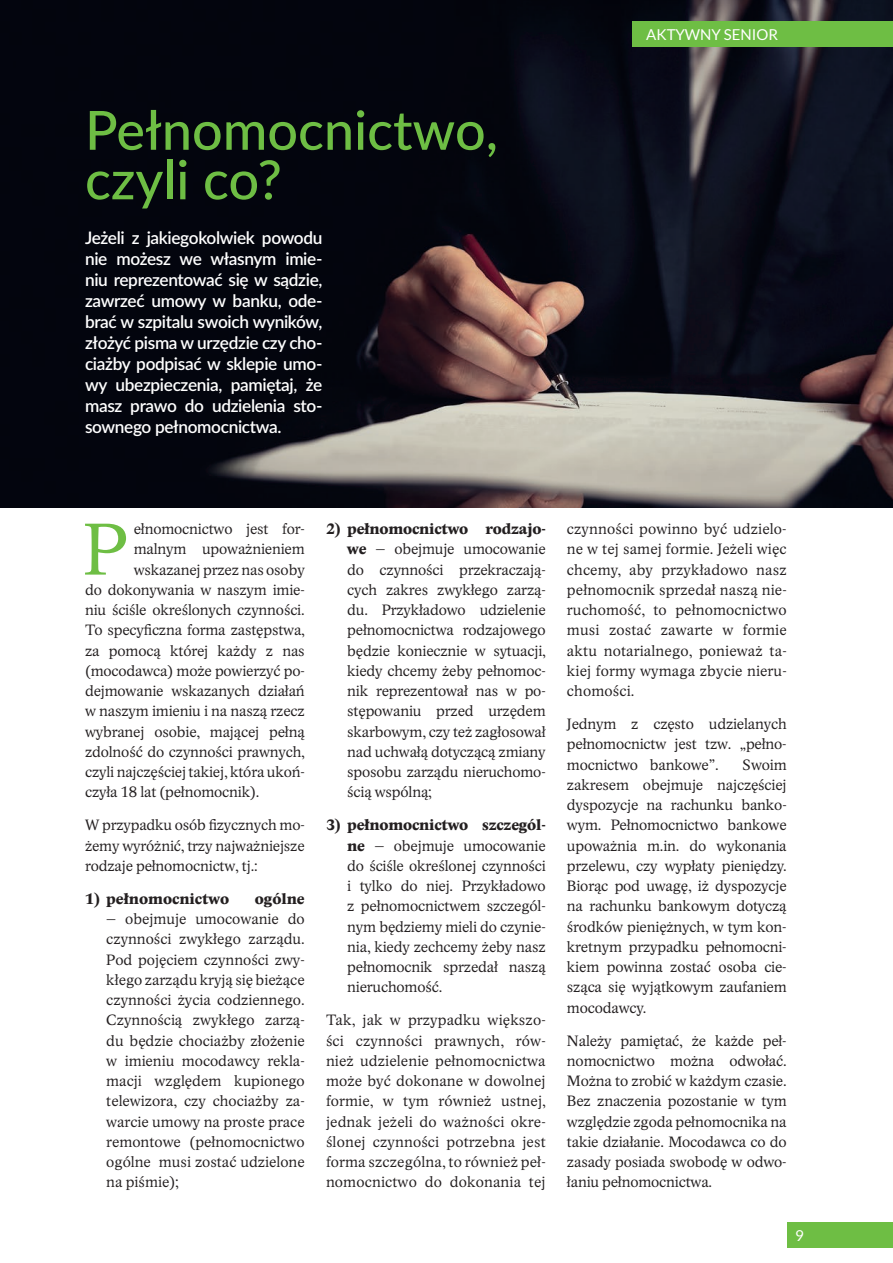
<style>
.page{position:relative;width:893px;height:1263px;background:#fff}
.page>*{position:absolute;margin:0;border:0;box-sizing:border-box;transform-origin:0 0}
.t1{font:73.35px "Academica Light Pro";color:#6ebe44}
.t2{font:500 54px/49.5px "Lato";color:#6ebe44}
.t3{font:600 17.25px/21px "Lato";letter-spacing:-.02em;color:#fff;text-align:justify}
.t4{font:15px/20.2px "Academica Light Pro";letter-spacing:-.01em;color:#231f20;text-align:justify}
.t5{font:700 15px "Academica Medium Pro";letter-spacing:-.01em;color:#231f20}
.t6{font:15px "Lato";color:#fff}
.s1{font-family:"Academica Medium Pro";font-weight:700}
</style>
<div class="page">
<img style="left:0;top:0;width:893px;height:507px">
<div style="left:787px;top:1222px;width:106px;height:25px;background:#6ebe44"></div>
<div style="left:632px;top:21px;width:261px;height:26px;background:#6ebe44"></div>
<h2 class="t2" style="left:85px;top:103px;width:415px">Pełnomocnictwo, czyli co?</h2>
<p class="t3" style="left:85px;top:226px;width:239px">Jeżeli z jakiegokolwiek powodu nie możesz we własnym imie&shy;niu reprezentować się w sądzie, zawrzeć umowy w banku, ode&shy;brać w szpitalu swoich wyników, złożyć pisma w urzędzie czy cho&shy;ciażby podpisać w sklepie umo&shy;wy ubezpieczenia, pamiętaj, że masz prawo do udzielenia sto&shy;sownego pełnomocnictwa.</p>
<p class="t6" style="left:646px;top:26px;width:133px">AKTYWNY SENIOR</p>
<h1 class="t1" style="left:83px;top:507px;width:46px">P</h1>
<p class="t4" style="left:134px;top:519px;width:172px">ełnomocnictwo jest for-</p>
<p class="t4" style="left:134px;top:540px;width:172px">malnym upoważnieniem</p>
<p class="t4" style="left:134px;top:560px;width:172px">wskazanej przez nas osoby</p>
<p class="t4" style="left:85px;top:580px;width:221px">do dokonywania w naszym imie-</p>
<p class="t4" style="left:85px;top:600px;width:221px">niu ściśle określonych czynności.</p>
<p class="t4" style="left:85px;top:621px;width:221px">To specyficzna forma zastępstwa,</p>
<p class="t4" style="left:85px;top:641px;width:221px">za pomocą której każdy z nas</p>
<p class="t4" style="left:85px;top:661px;width:221px">(mocodawca) może powierzyć po-</p>
<p class="t4" style="left:85px;top:681px;width:221px">dejmowanie wskazanych działań</p>
<p class="t4" style="left:85px;top:702px;width:221px">w naszym imieniu i na naszą rzecz</p>
<p class="t4" style="left:85px;top:722px;width:221px">wybranej osobie, mającej pełną</p>
<p class="t4" style="left:85px;top:742px;width:221px">zdolność do czynności prawnych,</p>
<p class="t4" style="left:85px;top:762px;width:221px">czyli najczęściej takiej, która ukoń-</p>
<p class="t4" style="left:85px;top:783px;width:176px">czyła 18 lat (pełnomocnik).</p>
<p class="t4" style="left:85px;top:816px;width:221px">W przypadku osób fizycznych mo&shy;żemy wyróżnić, trzy najważniejsze rodzaje pełnomocnictw, tj.:</p>
<p class="t5" style="left:85px;top:888px;width:146px">1) pełnomocnictwo</p>
<p class="t5" style="left:255px;top:888px;width:51px">ogólne</p>
<p class="t4" style="left:106px;top:909px;width:200px">– obejmuje umocowanie do czynności zwykłego zarządu.<br>Pod pojęciem czynności zwy&shy;kłego zarządu kryją się bieżące czynności życia codziennego.<br>Czynnością zwykłego zarzą&shy;du będzie chociażby złożenie w imieniu mocodawcy rekla&shy;macji względem kupionego telewizora, czy chociażby za&shy;warcie umowy na proste prace remontowe (pełnomocnictwo ogólne musi zostać udzielone na piśmie);</p>
<p class="t5" style="left:326px;top:518px;width:221px">2) pełnomocnictwo rodzajo-</p>
<p class="t4" style="left:347px;top:540px;width:200px"><span class="s1">we</span> – obejmuje umocowanie do czynności przekraczają&shy;cych zakres zwykłego zarzą&shy;du. Przykładowo udzielenie pełnomocnictwa rodzajowego będzie koniecznie w sytuacji, kiedy chcemy żeby pełnomoc&shy;nik reprezentował nas w po&shy;stępowaniu przed urzędem skarbowym, czy też zagłosował nad uchwałą dotyczącą zmiany sposobu zarządu nieruchomo&shy;ścią wspólną;</p>
<p class="t5" style="left:326px;top:815px;width:221px">3) pełnomocnictwo szczegól-</p>
<p class="t4" style="left:347px;top:836px;width:200px"><span class="s1">ne</span> – obejmuje umocowanie do ściśle określonej czynności i tylko do niej. Przykładowo z pełnomocnictwem szczegól&shy;nym będziemy mieli do czynie&shy;nia, kiedy zechcemy żeby nasz pełnomocnik sprzedał naszą nieruchomość.</p>
<p class="t4" style="left:326px;top:1011px;width:221px">Tak, jak w przypadku większo&shy;ści czynności prawnych, rów&shy;nież udzielenie pełnomocnictwa może być dokonane w dowolnej formie, w tym również ustnej, jednak jeżeli do ważności okre&shy;ślonej czynności potrzebna jest forma szczególna, to również peł&shy;nomocnictwo do dokonania tej</p>
<p class="t4" style="left:567px;top:519px;width:221px">czynności powinno być udzielo&shy;ne w tej samej formie. Jeżeli więc chcemy, aby przykładowo nasz pełnomocnik sprzedał naszą nie&shy;ruchomość, to pełnomocnictwo musi zostać zawarte w formie aktu notarialnego, ponieważ ta&shy;kiej formy wymaga zbycie nieru&shy;chomości.</p>
<p class="t4" style="left:567px;top:714px;width:221px">Jednym z często udzielanych pełnomocnictw jest tzw. „pełno&shy;mocnictwo bankowe”.</p>
<p class="t4" style="left:567px;top:755px;width:221px;text-indent:175px">Swoim zakresem obejmuje najczęściej dyspozycje na rachunku banko&shy;wym. Pełnomocnictwo bankowe upoważnia m.in. do wykonania przelewu, czy wypłaty pieniędzy.<br>Biorąc pod uwagę, iż dyspozycje na rachunku bankowym dotyczą środków pieniężnych, w tym kon&shy;kretnym przypadku pełnomocni&shy;kiem powinna zostać osoba cie&shy;sząca się wyjątkowym zaufaniem mocodawcy.</p>
<p class="t4" style="left:567px;top:1031px;width:221px">Należy pamiętać, że każde peł&shy;nomocnictwo można odwołać.<br>Można to zrobić w każdym czasie.<br>Bez znaczenia pozostanie w tym względzie zgoda pełnomocnika na takie działanie. Mocodawca co do zasady posiada swobodę w odwo&shy;łaniu pełnomocnictwa.</p>
<p class="t6" style="left:795px;top:1227px;width:10px">9</p>
</div>
